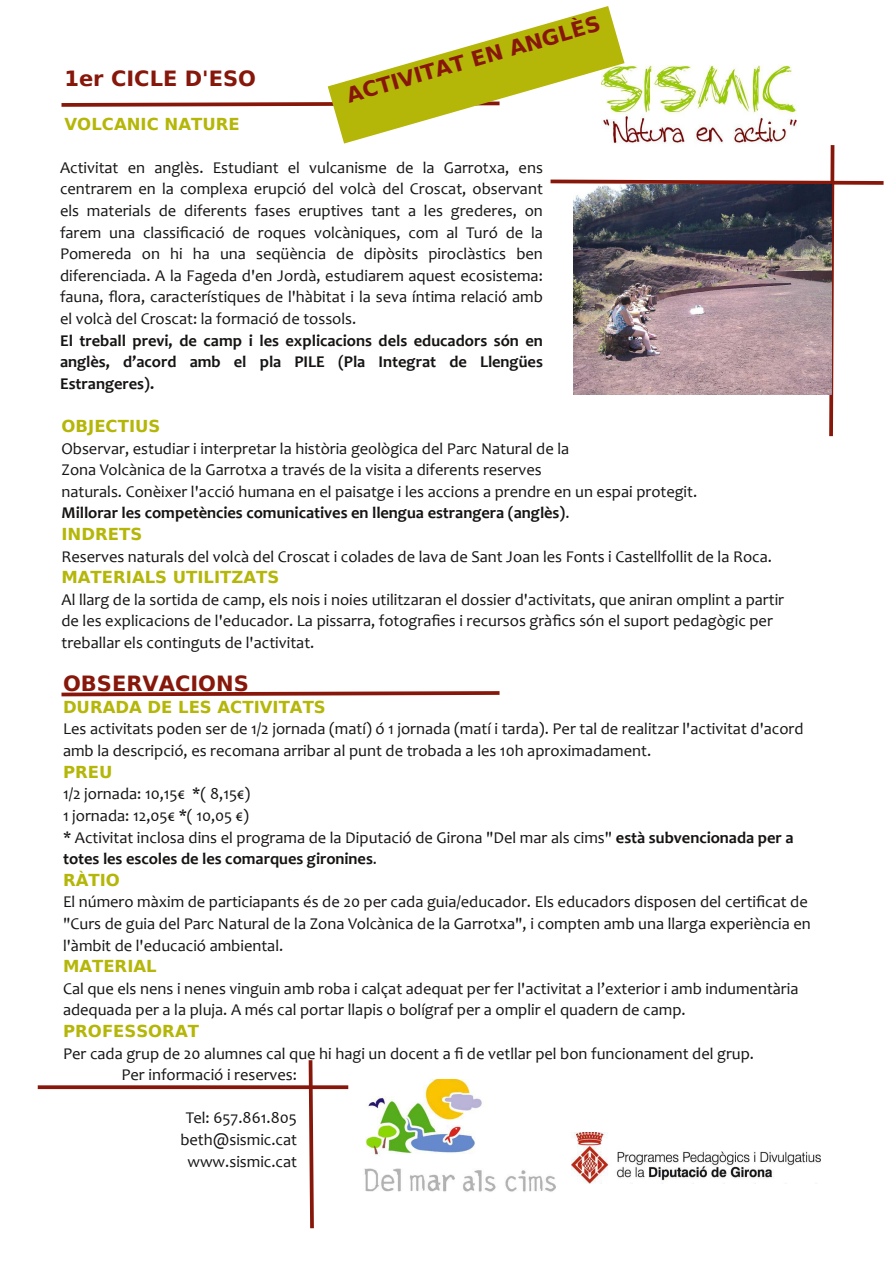
<style>
.page{position:relative;width:893px;height:1263px;background:#fff}
.page>*{position:absolute;margin:0;border:0;box-sizing:border-box;transform-origin:0 0}
.t1{font:700 21px "Bitstream Vera Sans";color:#86170a}
.t2{font:16.5px/21.6px "Candara";color:#161413}
.t3{font:700 16.5px/21.6px "Candara";color:#161413;text-align:justify}
.t4{font:700 16.5px "Bitstream Vera Sans";color:#b4b608}
.s1{font-weight:700}
</style>
<div class="page">
<svg style="left:38px;top:1085px;width:310px;height:4px"></svg>
<svg style="left:307px;top:1060px;width:9px;height:169px"></svg>
<svg style="left:61px;top:691px;width:439px;height:6px"></svg>
<svg style="left:61px;top:6px;width:823px;height:431px"></svg>
<img style="left:364px;top:1079px;width:192px;height:113px">
<img style="left:571px;top:1132px;width:249px;height:51px">
<p class="t1" style="left:64px;top:67px;width:193px">1er CICLE D'ESO</p>
<p class="t1" style="left:344px;top:84px;width:264px;rotate:-16deg">ACTIVITAT EN ANGLÈS</p>
<p class="t4" style="left:65px;top:114px;width:177px">VOLCANIC NATURE</p>
<p class="t2" style="left:60px;top:158px;width:484px;text-align:justify">Activitat en anglès. Estudiant el vulcanisme de la Garrotxa, ens centrarem en la complexa erupció del volcà del Croscat, observant els materials de diferents fases eruptives tant a les grederes, on farem una classificació de roques volcàniques, com al Turó de la Pomereda on hi ha una seqüència de dipòsits piroclàstics ben diferenciada. A la Fageda d'en Jordà, estudiarem aquest ecosistema: fauna, flora, característiques de l'hàbitat i la seva íntima relació amb el volcà del Croscat: la formació de tossols.</p>
<p class="t3" style="left:60px;top:331px;width:484px">El treball previ, de camp i les explicacions dels educadors són en anglès, d’acord amb el pla PILE (Pla Integrat de Llengües Estrangeres).</p>
<p class="t4" style="left:62px;top:417px;width:100px">OBJECTIUS</p>
<p class="t2" style="left:62px;top:439px;width:637px">Observar, estudiar i interpretar la història geològica del Parc Natural de la<br>Zona Volcànica de la Garrotxa a través de la visita a diferents reserves<br>naturals. Conèixer l'acció humana en el paisatge i les accions a prendre en un espai protegit.<br><span class="s1">Millorar les competències comunicatives en llengua estrangera (anglès)</span>.</p>
<p class="t4" style="left:62px;top:525px;width:82px">INDRETS</p>
<p class="t2" style="left:62px;top:547px;width:712px">Reserves naturals del volcà del Croscat i colades de lava de Sant Joan les Fonts i Castellfollit de la Roca.</p>
<p class="t4" style="left:62px;top:568px;width:219px">MATERIALS UTILITZATS</p>
<p class="t2" style="left:62px;top:590px;width:724px">Al llarg de la sortida de camp, els nois i noies utilitzaran el dossier d'activitats, que aniran omplint a partir de les explicacions de l'educador. La pissarra, fotografies i recursos gràfics són el suport pedagògic per treballar els continguts de l'activitat.</p>
<p class="t1" style="left:63px;top:672px;width:187px">OBSERVACIONS</p>
<p class="t4" style="left:63px;top:697px;width:264px">DURADA DE LES ACTIVITATS</p>
<p class="t2" style="left:63px;top:720px;width:742px">Les activitats poden ser de 1/2 jornada (matí) ó 1 jornada (matí i tarda). Per tal de realitzar l'activitat d'acord amb la descripció, es recomana arribar al punt de trobada a les 10h aproximadament.</p>
<p class="t4" style="left:63px;top:762px;width:51px">PREU</p>
<p class="t2" style="left:63px;top:785px;width:732px">1/2 jornada: 10,15€ *( 8,15€)<br>1 jornada: 12,05€ *( 10,05 €)<br>* Activitat inclosa dins el programa de la Diputació de Girona "Del mar als cims" <span class="s1">està subvencionada per a totes les escoles de les comarques gironines</span>.</p>
<p class="t4" style="left:63px;top:870px;width:58px">RÀTIO</p>
<p class="t2" style="left:63px;top:893px;width:749px">El número màxim de particiapants és de 20 per cada guia/educador. Els educadors disposen del certificat de "Curs de guia del Parc Natural de la Zona Volcànica de la Garrotxa", i compten amb una llarga experiència en l'àmbit de l'educació ambiental.</p>
<p class="t4" style="left:63px;top:957px;width:95px">MATERIAL</p>
<p class="t2" style="left:63px;top:979px;width:737px">Cal que els nens i nenes vinguin amb roba i calçat adequat per fer l'activitat a l’exterior i amb indumentària adequada per a la pluja. A més cal portar llapis o bolígraf per a omplir el quadern de camp.</p>
<p class="t4" style="left:63px;top:1021px;width:138px">PROFESSORAT</p>
<p class="t2" style="left:63px;top:1044px;width:692px">Per cada grup de 20 alumnes cal que hi hagi un docent a fi de vetllar pel bon funcionament del grup.</p>
<p class="t2" style="left:121px;top:1065px;width:177px">Per informació i reserves:</p>
<p class="t2" style="left:180px;top:1109px;width:118px;text-align:center">Tel: 657.861.805 beth@sismic.cat www.sismic.cat</p>
</div>
